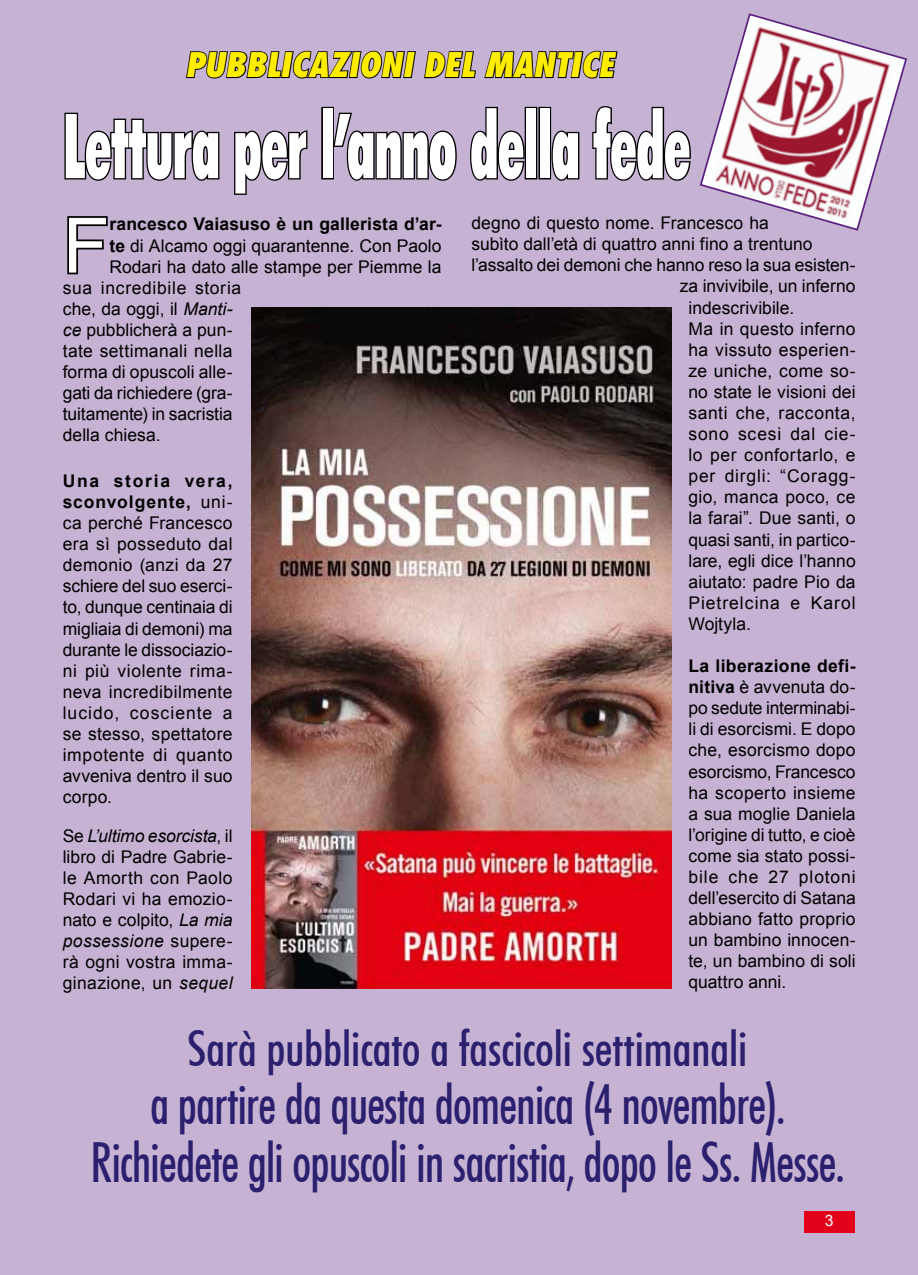
<style>
.page{position:relative;width:918px;height:1275px;background:#c6b3d4}
.page>*{position:absolute;margin:0;border:0;box-sizing:border-box;transform-origin:0 0}
.t1{font:900 condensed 89.95px "Futura BT";letter-spacing:-.005em;color:#fff;scale:.61 1}
.t2{font:76.48px "Arial";color:#fff}
.t3{font:500 condensed 55.3px/57.8px "Futura BT";letter-spacing:-.02em;color:#2b206e;text-align:center;scale:.88 1}
.t4{font:500 condensed 49px "Futura BT";letter-spacing:-.01em;color:#2b206e}
.t5{font:33.25px "Fujiyama Extra Bold";color:#ffed00}
.t6{font:17.5px/21.2px "Arial";letter-spacing:.005em;color:#000;text-align:justify}
.t7{font:700 17.5px "Arial";letter-spacing:.01em;color:#000}
.t8{font:17.5px "Arial";letter-spacing:.025em;color:#000}
.t9{font:17.5px "Arial";letter-spacing:.045em;color:#000}
.t10{font:17.5px "Arial";letter-spacing:.04em;color:#000}
.t11{font:17.5px "Arial";letter-spacing:.035em;color:#000}
.t12{font:17.5px "Arial";letter-spacing:.03em;color:#000}
.t13{font:17.5px "Arial";letter-spacing:.055em;color:#000}
.t14{font:15.75px "Arial";color:#fff}
.s1{font-weight:700}
.s2{font-style:italic}
</style>
<div class="page">
<svg style="left:699px;top:13px;width:208px;height:218px"></svg>
<div style="left:804px;top:1211px;width:50px;height:21px;background:#e2001a"></div>
<svg style="left:67px;top:216px;width:41px;height:59px"></svg>
<svg style="left:64px;top:50px;width:627px;height:145px"></svg>
<img style="left:251px;top:308px;width:421px;height:680px">
<h3 class="t5" style="left:185px;top:43px;width:431px">PUBBLICAZIONI DEL MANTICE</h3>
<h1 class="t1" style="left:63px;top:92px;width:1029px">Lettura per l’anno della fede</h1>
<h2 class="t2" style="left:63px;top:196px;width:48px">F</h2>
<p class="t7" style="left:109px;top:213px;width:334px">rancesco Vaiasuso è un gallerista d’ar-</p>
<p class="t6" style="left:109px;top:235px;width:334px"><span class="s1">te</span> di Alcamo oggi quarantenne. Con Paolo</p>
<p class="t6" style="left:109px;top:256px;width:334px">Rodari ha dato alle stampe per Piemme la</p>
<p class="t10" style="left:63px;top:276px;width:180px">sua incredibile storia</p>
<p class="t6" style="left:63px;top:298px;width:171px">che, da oggi, il <span class="s2">Manti-</span></p>
<p class="t6" style="left:63px;top:319px;width:171px"><span class="s2">ce</span> pubblicherà a pun-</p>
<p class="t6" style="left:63px;top:340px;width:171px">tate settimanali nella</p>
<p class="t6" style="left:63px;top:361px;width:171px">forma di opuscoli alle-</p>
<p class="t6" style="left:63px;top:383px;width:171px">gati da richiedere (gra-</p>
<p class="t6" style="left:63px;top:404px;width:171px">tuitamente) in sacristia</p>
<p class="t6" style="left:63px;top:425px;width:99px">della chiesa.</p>
<p class="t6" style="left:63px;top:470px;width:171px"><span class="s1">Una storia vera, sconvolgente,</span> uni&shy;ca perché Francesco era sì posseduto dal demonio (anzi da 27 schiere del suo eserci&shy;to, dunque centinaia di migliaia di demoni) ma durante le dissociazio&shy;ni più violente rima&shy;neva incredibilmente lucido, cosciente a se stesso, spettatore impotente di quanto avveniva dentro il suo corpo.</p>
<p class="t6" style="left:63px;top:825px;width:171px">Se <span class="s2">L’ultimo esorcista</span>, il libro di Padre Gabrie&shy;le Amorth con Paolo Rodari vi ha emozio&shy;nato e colpito, <span class="s2">La mia possessione</span> supere&shy;rà ogni vostra imma&shy;ginazione, un <span class="s2">sequel</span></p>
<p class="t6" style="left:471px;top:213px;width:299px">degno di questo nome. Francesco ha</p>
<p class="t6" style="left:471px;top:234px;width:343px">subìto dall’età di quattro anni fino a trentuno</p>
<p class="t6" style="left:471px;top:255px;width:386px">l’assalto dei demoni che hanno reso la sua esisten-</p>
<p class="t6" style="left:680px;top:276px;width:177px">za invivibile, un inferno</p>
<p class="t6" style="left:688px;top:297px;width:107px">indescrivibile.</p>
<p class="t6" style="left:688px;top:318px;width:169px">Ma in questo inferno</p>
<p class="t8" style="left:688px;top:338px;width:169px">ha vissuto esperien-</p>
<p class="t6" style="left:688px;top:360px;width:169px">ze uniche, come so-</p>
<p class="t6" style="left:688px;top:381px;width:169px">no state le visioni dei</p>
<p class="t11" style="left:688px;top:401px;width:169px">santi che, racconta,</p>
<p class="t9" style="left:688px;top:422px;width:169px">sono scesi dal cie-</p>
<p class="t12" style="left:688px;top:444px;width:169px">lo per confortarlo, e</p>
<p class="t9" style="left:688px;top:465px;width:169px">per dirgli: “Coragg-</p>
<p class="t8" style="left:688px;top:486px;width:169px">gio, manca poco, ce</p>
<p class="t6" style="left:688px;top:508px;width:169px">la farai”. Due santi, o</p>
<p class="t6" style="left:688px;top:529px;width:169px">quasi santi, in partico-</p>
<p class="t6" style="left:688px;top:550px;width:169px">lare, egli dice l’hanno</p>
<p class="t6" style="left:688px;top:571px;width:169px">aiutato: padre Pio da</p>
<p class="t13" style="left:688px;top:591px;width:169px">Pietrelcina e Karol</p>
<p class="t6" style="left:688px;top:613px;width:64px">Wojtyla.</p>
<p class="t6" style="left:688px;top:655px;width:169px"><span class="s1">La liberazione defi&shy;nitiva</span> è avvenuta do&shy;po sedute interminabi&shy;li di esorcismi. E dopo che, esorcismo dopo esorcismo, Francesco ha scoperto insieme a sua moglie Daniela l’origine di tutto, e cioè come sia stato possi&shy;bile che 27 plotoni dell’esercito di Satana abbiano fatto proprio un bambino innocen&shy;te, un bambino di soli quattro anni.</p>
<h3 class="t4" style="left:187px;top:1019px;width:562px">Sarà pubblicato a fascicoli settimanali</h3>
<h3 class="t3" style="left:91px;top:1075px;width:858px">a partire da questa domenica (4 novembre).<br>Richiedete gli opuscoli in sacristia, dopo le Ss. Messe.</h3>
<p class="t14" style="left:825px;top:1210px;width:10px">3</p>
</div>
